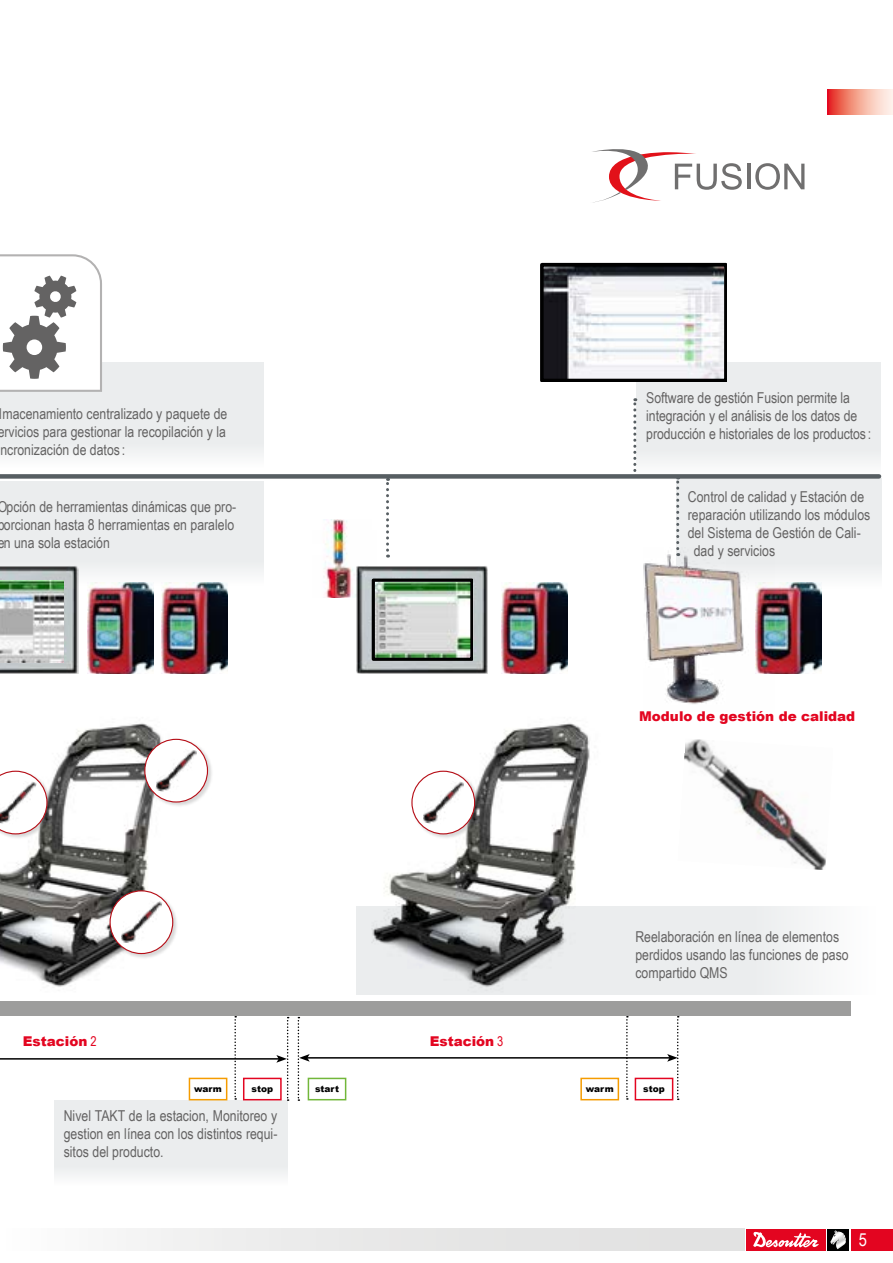
<style>
.page{position:relative;width:893px;height:1263px;background:#fff}
.page>*{position:absolute;margin:0;border:0;box-sizing:border-box;transform-origin:0 0}
.t1{font:18px "Arial Narrow";color:#fff}
.t2{font:15px/18px "Arial Narrow";color:#646363}
.t3{font:900 13.5px "Arial";color:#e30520}
.t4{font:900 9px "Arial";color:#000}
.s1{font-family:"Arial Narrow";font-weight:400}
</style>
<div class="page">
<svg style="left:827px;top:89px;width:66px;height:26px;background:#f39d90"></svg>
<div style="left:850px;top:1229px;width:43px;height:21px;background:#e30520"></div>
<div style="left:0;top:1229px;width:745px;height:21px;background:linear-gradient(to right,#f9f9f9,#ddd)"></div>
<div style="left:827px;top:1229px;width:22px;height:21px;background:#000"></div>
<div style="left:746px;top:1229px;width:80px;height:21px;background:#e30520"></div>
<svg style="left:753px;top:1231px;width:66px;height:16px"></svg>
<svg style="left:830px;top:1230px;width:16px;height:19px"></svg>
<div style="left:55px;top:1101px;width:233px;height:85px;background:#ebedee"></div>
<img style="left:324px;top:520px;width:32px;height:78px">
<div style="left:0;top:362px;width:264px;height:106px;background:#ebedee"></div>
<div style="left:636px;top:362px;width:245px;height:114px;background:#ebedee"></div>
<div style="left:0;top:481px;width:263px;height:104px;background:#ebedee"></div>
<div style="left:356px;top:906px;width:520px;height:89px;background:#ebedee"></div>
<div style="left:676px;top:478px;width:205px;height:110px;background:#ebedee"></div>
<svg style="left:0;top:254px;width:102px;height:138px"></svg>
<svg style="left:633px;top:398px;width:3px;height:74px"></svg>
<img style="left:643px;top:548px;width:132px;height:156px">
<svg style="left:676px;top:479px;width:3px;height:77px"></svg>
<img style="left:545px;top:268px;width:177px;height:109px">
<div style="left:540px;top:263px;width:187px;height:119px;border:4px solid #000"></div>
<img style="left:356px;top:566px;width:132px;height:108px">
<img style="left:0;top:566px;width:78px;height:108px">
<img style="left:502px;top:582px;width:66px;height:92px">
<img style="left:755px;top:582px;width:66px;height:92px">
<img style="left:87px;top:582px;width:66px;height:92px">
<img style="left:162px;top:582px;width:66px;height:92px">
<img style="left:0;top:580px;width:64px;height:82px">
<img style="left:684px;top:739px;width:142px;height:131px">
<div style="left:0;top:1001px;width:850px;height:15px;background:#9d9d9c"></div>
<div style="left:243px;top:1078px;width:39px;height:22px;border:2px solid #e30520"></div>
<div style="left:635px;top:1078px;width:38px;height:22px;border:2px solid #e30520"></div>
<div style="left:189px;top:1078px;width:38px;height:22px;border:2px solid #f59c00"></div>
<div style="left:580px;top:1078px;width:39px;height:22px;border:2px solid #f59c00"></div>
<div style="left:308px;top:1078px;width:38px;height:22px;border:2px solid #72b73a"></div>
<img style="left:376px;top:582px;width:93px;height:74px">
<div style="left:372px;top:578px;width:101px;height:82px;border:3px solid #000"></div>
<div style="left:0;top:474px;width:879px;height:5px;background:#575e62"></div>
<svg style="left:386px;top:478px;width:3px;height:80px"></svg>
<svg style="left:234px;top:1016px;width:2px;height:84px"></svg>
<svg style="left:626px;top:1016px;width:2px;height:84px"></svg>
<hr style="left:0;top:1058px;width:279px;height:1px;background:#000">
<svg style="left:276px;top:1017px;width:13px;height:84px"></svg>
<hr style="left:307px;top:1057px;width:362px;height:1px;background:#000">
<svg style="left:298px;top:1017px;width:12px;height:84px"></svg>
<svg style="left:667px;top:1016px;width:12px;height:84px"></svg>
<img style="left:0;top:723px;width:161px;height:264px">
<img style="left:372px;top:723px;width:218px;height:264px">
<div style="left:0;top:770px;width:52px;height:69px;background:#000;opacity:.15"></div>
<svg style="left:0;top:771px;width:48px;height:63px"></svg>
<div style="left:144px;top:738px;width:69px;height:69px;background:#000;opacity:.15"></div>
<div style="left:145px;top:739px;width:62px;height:63px;background:#fff;border-radius:50%"></div>
<img style="left:155px;top:746px;width:42px;height:49px">
<div style="left:144px;top:739px;width:64px;height:63px;border:1px solid #b60e17;border-radius:50%"></div>
<div style="left:109px;top:890px;width:69px;height:69px;background:#000;opacity:.15"></div>
<div style="left:110px;top:891px;width:63px;height:62px;background:#fff;border-radius:50%"></div>
<img style="left:121px;top:897px;width:41px;height:50px">
<div style="left:110px;top:890px;width:63px;height:64px;border:1px solid #b60e17;border-radius:50%"></div>
<div style="left:411px;top:770px;width:69px;height:69px;background:#000;opacity:.15"></div>
<div style="left:412px;top:771px;width:63px;height:63px;background:#fff;border-radius:50%"></div>
<img style="left:423px;top:778px;width:41px;height:49px">
<div style="left:411px;top:771px;width:64px;height:63px;border:1px solid #b60e17;border-radius:50%"></div>
<hr style="left:747px;top:164px;width:3px;height:25px;background:#706f6f">
<svg style="left:755px;top:163px;width:49px;height:27px"></svg>
<svg style="left:592px;top:149px;width:150px;height:54px"></svg>
<p class="t2" style="left:-2px;top:405px;width:231px;text-align:justify">lmacenamiento centralizado y paquete de ervicios para gestionar la recopilación y la ncronización de datos :</p>
<p class="t2" style="left:-3px;top:497px;width:241px">Opción de herramientas dinámicas que pro&shy;porcionan hasta 8 herramientas en paralelo en una sola estación</p>
<p class="t3" style="left:23px;top:1031px;width:75px">Estación <span class="s1">2</span></p>
<p class="t3" style="left:430px;top:1031px;width:75px">Estación <span class="s1">3</span></p>
<p class="t2" style="left:646px;top:388px;width:226px">Software de gestión Fusion permite la integración y el análisis de los datos de producción e historiales de los productos :</p>
<p class="t2" style="left:688px;top:487px;width:178px">Control de calidad y Estación de</p>
<p class="t2" style="left:688px;top:505px;width:184px">reparación utilizando los módulos</p>
<p class="t2" style="left:688px;top:523px;width:174px">del Sistema de Gestión de Cali-</p>
<p class="t2" style="left:694px;top:541px;width:83px">dad y servicios</p>
<p class="t3" style="left:639px;top:706px;width:218px">Modulo de gestión de calidad</p>
<p class="t2" style="left:635px;top:927px;width:215px">Reelaboración en línea de elementos perdidos usando las funciones de paso compartido QMS</p>
<p class="t4" style="left:194px;top:1082px;width:29px">warm</p>
<p class="t4" style="left:252px;top:1082px;width:23px">stop</p>
<p class="t4" style="left:315px;top:1082px;width:25px">start</p>
<p class="t4" style="left:586px;top:1082px;width:29px">warm</p>
<p class="t4" style="left:643px;top:1082px;width:23px">stop</p>
<p class="t2" style="left:64px;top:1106px;width:215px;text-align:justify">Nivel TAKT de la estacion, Monitoreo y gestion en línea con los distintos requi&shy;sitos del producto.</p>
<p class="t1" style="left:859px;top:1227px;width:10px">5</p>
</div>
